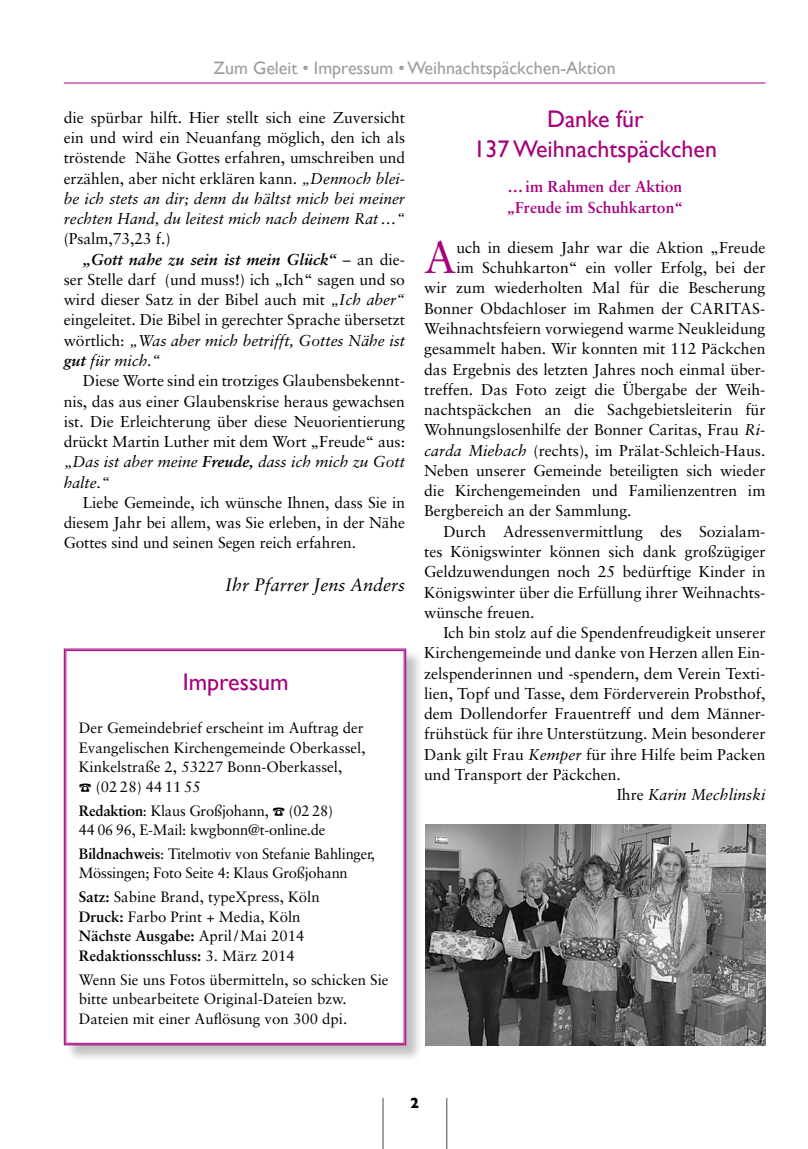
<style>
.page{position:relative;width:808px;height:1149px;background:#fff}
.page>*{position:absolute;margin:0;border:0;box-sizing:border-box;transform-origin:0 0}
.t1{font:44.7px "Sabon";color:#a5027d}
.t2{font:24px/30px "Gill Sans";color:#a5027d;text-align:center}
.t3{font:18px "Gill Sans";color:#9c9e9f}
.t4{font:italic 18px "Sabon";letter-spacing:-.005em;color:#000}
.t5{font:15.75px/20.2px "Sabon";color:#000;text-align:justify}
.t6{font:italic 15.75px "Sabon";letter-spacing:-.005em;color:#000}
.t7{font:700 15.75px/20.2px "Sabon";color:#a5027d}
.t8{font:italic 700 15.75px "Sabon";letter-spacing:-.005em;color:#000}
.t9{font:15px/19.5px "Sabon";color:#000}
.t10{font:700 15px "Gill Sans";color:#000}
.s1{font-style:italic}
.s2{font-weight:400;font-style:normal}
.s3{font-style:normal}
.s4{font-weight:700}
</style>
<div class="page">
<hr style="left:383px;top:1097px;width:1px;height:51px;background:#000">
<hr style="left:446px;top:1097px;width:1px;height:51px;background:#000">
<hr style="left:64px;top:83px;width:701px;height:1px;background:#a5027d">
<div style="left:64px;top:649px;width:360px;height:413px;background:#000;opacity:.25"></div>
<svg style="left:63px;top:648px;width:344px;height:397px"></svg>
<img style="left:425px;top:824px;width:340px;height:221px">
<svg style="left:79px;top:783px;width:12px;height:8px"></svg>
<svg style="left:273px;top:807px;width:12px;height:8px"></svg>
<p class="t3" style="left:213px;top:57px;width:404px">Zum Geleit • Impressum • Weihnachtspäckchen-Aktion</p>
<p class="t5" style="left:64px;top:107px;width:343px">die spürbar hilft. Hier stellt sich eine Zuversicht ein und wird ein Neuanfang möglich, den ich als tröstende Nähe Gottes erfahren, umschreiben und erzählen, aber nicht erklären kann. <span class="s1">„Dennoch blei&shy;be ich stets an dir; denn du hältst mich bei meiner rechten Hand, du leitest mich nach deinem Rat …“</span></p>
<p class="t5" style="left:64px;top:228px;width:108px">(Psalm,73,23 f.)</p>
<p class="t8" style="left:83px;top:249px;width:324px">„Gott nahe zu sein ist mein Glück“ <span class="s2">– an die-</span></p>
<p class="t5" style="left:64px;top:269px;width:343px">ser Stelle darf (und muss!) ich „Ich“ sagen und so</p>
<p class="t5" style="left:64px;top:289px;width:343px">wird dieser Satz in der Bibel auch mit <span class="s1">„Ich aber“</span></p>
<p class="t5" style="left:64px;top:309px;width:343px">eingeleitet. Die Bibel in gerechter Sprache übersetzt</p>
<p class="t6" style="left:64px;top:331px;width:343px"><span class="s3">wörtlich:</span> „Was aber mich betrifft, Gottes Nähe ist</p>
<p class="t6" style="left:64px;top:351px;width:98px"><span class="s4">gut</span> für mich.“</p>
<p class="t5" style="left:83px;top:370px;width:324px">Diese Worte sind ein trotziges Glaubensbekennt-</p>
<p class="t5" style="left:64px;top:390px;width:343px">nis, das aus einer Glaubenskrise heraus gewachsen</p>
<p class="t5" style="left:64px;top:411px;width:343px">ist. Die Erleichterung über diese Neuorientierung</p>
<p class="t5" style="left:64px;top:431px;width:343px">drückt Martin Luther mit dem Wort „Freude“ aus:</p>
<p class="t6" style="left:64px;top:452px;width:343px">„Das ist aber meine <span class="s4">Freude,</span> dass ich mich zu Gott</p>
<p class="t6" style="left:64px;top:473px;width:48px">halte.“</p>
<p class="t5" style="left:64px;top:492px;width:343px;text-indent:19px">Liebe Gemeinde, ich wünsche Ihnen, dass Sie in diesem Jahr bei allem, was Sie erleben, in der Nähe Gottes sind und seinen Segen reich erfahren.</p>
<p class="t4" style="left:225px;top:574px;width:181px">Ihr Pfarrer Jens Anders</p>
<h2 class="t2" style="left:183px;top:666px;width:108px">Impressum</h2>
<p class="t9" style="left:79px;top:718px;width:286px">Der Gemeindebrief erscheint im Auftrag der</p>
<p class="t9" style="left:79px;top:737px;width:288px">Evangelischen Kirchengemeinde Oberkassel,</p>
<p class="t9" style="left:79px;top:757px;width:265px">Kinkelstraße 2, 53227 Bonn-Oberkassel,</p>
<p class="t9" style="left:96px;top:776px;width:107px">(02 28) 44 11 55</p>
<p class="t9" style="left:79px;top:800px;width:192px"><span class="s4">Redaktion</span>: Klaus Großjohann,</p>
<p class="t9" style="left:79px;top:800px;width:256px;text-indent:210px">(02 28)<br>44 06 96, E-Mail: kwgbonn@t-online.de</p>
<p class="t9" style="left:79px;top:843px;width:298px"><span class="s4">Bildnachweis</span>: Titelmotiv von Stefanie Bahlinger,<br>Mössingen; Foto Seite 4: Klaus Großjohann</p>
<p class="t9" style="left:79px;top:886px;width:242px"><span class="s4">Satz:</span> Sabine Brand, typeXpress, Köln <span class="s4">Druck:</span> Farbo Print + Media, Köln <span class="s4">Nächste Ausgabe:</span> April /Mai 2014<br><span class="s4">Redaktionsschluss:</span> 3. März 2014</p>
<p class="t9" style="left:79px;top:969px;width:311px">Wenn Sie uns Fotos übermitteln, so schicken Sie bitte unbearbeitete Original-Dateien bzw.<br>Dateien mit einer Auflösung von 300 dpi.</p>
<h2 class="t2" style="left:474px;top:104px;width:245px">Danke für<br>137 Weihnachtspäckchen</h2>
<p class="t7" style="left:506px;top:176px;width:178px">… im Rahmen der Aktion „Freude im Schuhkarton“</p>
<h1 class="t1" style="left:424px;top:231px;width:34px">A</h1>
<p class="t5" style="left:456px;top:237px;width:310px">uch in diesem Jahr war die Aktion „Freude</p>
<p class="t5" style="left:456px;top:257px;width:310px">im Schuhkarton“ ein voller Erfolg, bei der</p>
<p class="t5" style="left:424px;top:277px;width:343px">wir zum wiederholten Mal für die Bescherung</p>
<p class="t5" style="left:424px;top:298px;width:343px">Bonner Obdachloser im Rahmen der CARITAS-</p>
<p class="t5" style="left:424px;top:318px;width:343px">Weihnachtsfeiern vorwiegend warme Neukleidung</p>
<p class="t5" style="left:424px;top:338px;width:343px">gesammelt haben. Wir konnten mit 112 Päckchen</p>
<p class="t5" style="left:424px;top:358px;width:343px">das Ergebnis des letzten Jahres noch einmal über-</p>
<p class="t5" style="left:424px;top:379px;width:343px">treffen. Das Foto zeigt die Übergabe der Weih-</p>
<p class="t5" style="left:424px;top:399px;width:343px">nachtspäckchen an die Sachgebietsleiterin für</p>
<p class="t5" style="left:424px;top:419px;width:343px">Wohnungslosenhilfe der Bonner Caritas, Frau <span class="s1">Ri-</span></p>
<p class="t5" style="left:424px;top:439px;width:343px"><span class="s1">carda Miebach</span> (rechts), im Prälat-Schleich-Haus.</p>
<p class="t5" style="left:424px;top:460px;width:343px">Neben unserer Gemeinde beteiligten sich wieder</p>
<p class="t5" style="left:424px;top:480px;width:343px">die Kirchengemeinden und Familienzentren im</p>
<p class="t5" style="left:424px;top:500px;width:209px">Bergbereich an der Sammlung.</p>
<p class="t5" style="left:443px;top:520px;width:324px">Durch Adressenvermittlung des Sozialam-</p>
<p class="t5" style="left:424px;top:541px;width:343px">tes Königswinter können sich dank großzügiger</p>
<p class="t5" style="left:424px;top:561px;width:343px">Geldzuwendungen noch 25 bedürftige Kinder in</p>
<p class="t5" style="left:424px;top:581px;width:343px">Königswinter über die Erfüllung ihrer Weihnachts-</p>
<p class="t5" style="left:424px;top:601px;width:112px">wünsche freuen.</p>
<p class="t5" style="left:443px;top:622px;width:324px">Ich bin stolz auf die Spendenfreudigkeit unserer</p>
<p class="t5" style="left:424px;top:642px;width:343px">Kirchengemeinde und danke von Herzen allen Ein-</p>
<p class="t5" style="left:424px;top:662px;width:343px">zelspenderinnen und -spendern, dem Verein Texti-</p>
<p class="t5" style="left:424px;top:683px;width:343px">lien, Topf und Tasse, dem Förderverein Probsthof,</p>
<p class="t5" style="left:424px;top:703px;width:343px">dem Dollendorfer Frauentreff und dem Männer-</p>
<p class="t5" style="left:424px;top:723px;width:343px">frühstück für ihre Unterstützung. Mein besonderer</p>
<p class="t5" style="left:424px;top:743px;width:343px">Dank gilt Frau <span class="s1">Kemper</span> für ihre Hilfe beim Packen</p>
<p class="t5" style="left:424px;top:764px;width:198px">und Transport der Päckchen.</p>
<p class="t6" style="left:617px;top:785px;width:150px"><span class="s3">Ihre</span> Karin Mechlinski</p>
<p class="t10" style="left:410px;top:1093px;width:10px">2</p>
</div>
